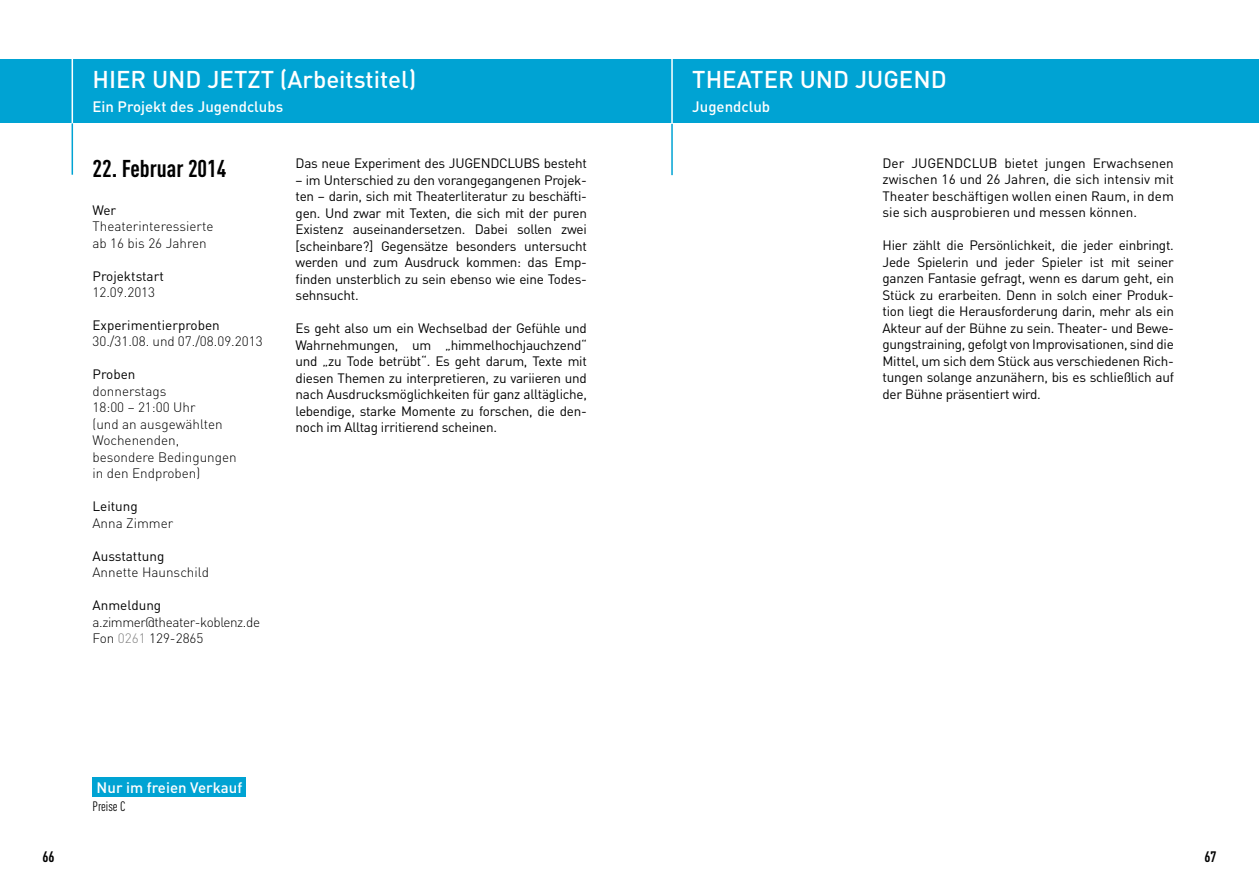
<style>
.page{position:relative;width:1259px;height:893px;background:#fff}
.page>*{position:absolute;margin:0;border:0;box-sizing:border-box;transform-origin:0 0}
.t1{font:500 24px "DIN Pro";color:#fff}
.t2{font:700 condensed 24px "DIN Pro";color:#000}
.t3{font:500 15px "DIN Pro";color:#fff}
.t4{font:700 condensed 15px "DIN Pro";color:#000}
.t5{font:13.5px/16.5px "DIN Pro";letter-spacing:-.02em;color:#000;text-align:justify}
.t6{font:300 13.5px/16.5px "DIN Pro";color:#000}
.t7{font:13.5px "DIN Pro";color:#000}
.t8{font:300 13.5px/16.5px "DIN Pro";letter-spacing:-.03em;color:#000}
.t9{font:condensed 13.5px "DIN Pro";color:#000}
.s1{color:#818181}
</style>
<div class="page">
<div style="left:0;top:60px;width:629px;height:63px;background:#00a3d3"></div>
<hr style="left:72px;top:55px;width:1px;height:69px;background:#fff">
<hr style="left:72px;top:123px;width:1px;height:52px;background:#00a3d3">
<div style="left:629px;top:60px;width:629px;height:63px;background:#00a3d3"></div>
<hr style="left:671px;top:55px;width:2px;height:69px;background:#fff">
<hr style="left:671px;top:124px;width:2px;height:51px;background:#00a3d3">
<div style="left:92px;top:777px;width:154px;height:19px;background:#00a3d3"></div>
<h1 class="t1" style="left:92px;top:63px;width:325px">HIER UND JETZT (Arbeitstitel)</h1>
<p class="t3" style="left:92px;top:96px;width:192px">Ein Projekt des Jugendclubs</p>
<p class="t3" style="left:179px;top:73px;width:366px">Musiktheater von Sophie Kassies und Flora Verbrugge</p>
<h1 class="t1" style="left:692px;top:63px;width:256px">THEATER UND JUGEND</h1>
<p class="t3" style="left:692px;top:96px;width:79px">Jugendclub</p>
<h1 class="t2" style="left:92px;top:154px;width:135px">22. Februar 2014</h1>
<p class="t5" style="left:92px;top:201px;width:25px">Wer</p>
<p class="t6" style="left:92px;top:217px;width:122px">Theaterinteressierte ab 16 bis 26 Jahren</p>
<p class="t7" style="left:92px;top:266px;width:73px">Projektstart</p>
<p class="t6" style="left:92px;top:283px;width:64px">12.09.2013</p>
<p class="t7" style="left:92px;top:316px;width:129px">Experimentierproben</p>
<p class="t6" style="left:92px;top:333px;width:172px">30./31.08. und 07./08.09.2013</p>
<p class="t5" style="left:92px;top:366px;width:44px">Proben</p>
<p class="t6" style="left:92px;top:382px;width:146px">donnerstags<br>18:00 – 21:00 Uhr<br>(und an ausgewählten<br>Wochenenden, besondere Bedingungen in den Endproben)</p>
<p class="t7" style="left:92px;top:497px;width:47px">Leitung</p>
<p class="t6" style="left:92px;top:514px;width:82px">Anna Zimmer</p>
<p class="t7" style="left:92px;top:547px;width:73px">Ausstattung</p>
<p class="t6" style="left:92px;top:564px;width:118px">Annette Haunschild</p>
<p class="t7" style="left:92px;top:596px;width:70px">Anmeldung</p>
<p class="t8" style="left:92px;top:613px;width:169px">a.zimmer@theater-koblenz.de<br>Fon <span class="s1">0261</span> 129-2865</p>
<p class="t5" style="left:296px;top:154px;width:293px">Das neue Experiment des JUGENDCLUBS besteht</p>
<p class="t5" style="left:296px;top:171px;width:293px">– im Unterschied zu den vorangegangenen Projek&shy;ten – darin, sich mit Theaterliteratur zu beschäfti&shy;gen. Und zwar mit Texten, die sich mit der puren Existenz auseinandersetzen. Dabei sollen zwei [scheinbare?] Gegensätze besonders untersucht werden und zum Ausdruck kommen: das Emp&shy;finden unsterblich zu sein ebenso wie eine Todes&shy;sehnsucht.</p>
<p class="t5" style="left:296px;top:319px;width:293px">Es geht also um ein Wechselbad der Gefühle und Wahrnehmungen, um „himmelhochjauchzend“ und „zu Tode betrübt“. Es geht darum, Texte mit diesen Themen zu interpretieren, zu variieren und nach Ausdrucksmöglichkeiten für ganz alltägliche, lebendige, starke Momente zu forschen, die den&shy;noch im Alltag irritierend scheinen.</p>
<p class="t3" style="left:97px;top:777px;width:147px">Nur im freien Verkauf</p>
<p class="t9" style="left:92px;top:798px;width:35px">Preise C</p>
<p class="t5" style="left:882px;top:154px;width:293px">Der JUGENDCLUB bietet jungen Erwachsenen zwischen 16 und 26 Jahren, die sich intensiv mit Theater beschäftigen wollen einen Raum, in dem sie sich ausprobieren und messen können.</p>
<p class="t5" style="left:882px;top:236px;width:293px">Hier zählt die Persönlichkeit, die jeder einbringt.<br>Jede Spielerin und jeder Spieler ist mit seiner ganzen Fantasie gefragt, wenn es darum geht, ein Stück zu erarbeiten. Denn in solch einer Produk&shy;tion liegt die Herausforderung darin, mehr als ein Akteur auf der Bühne zu sein. Theater- und Bewe&shy;gungstraining, gefolgt von Improvisationen, sind die Mittel, um sich dem Stück aus verschiedenen Rich&shy;tungen solange anzunähern, bis es schließlich auf der Bühne präsentiert wird.</p>
<p class="t4" style="left:43px;top:847px;width:14px">66</p>
<p class="t4" style="left:1204px;top:847px;width:14px">67</p>
</div>
